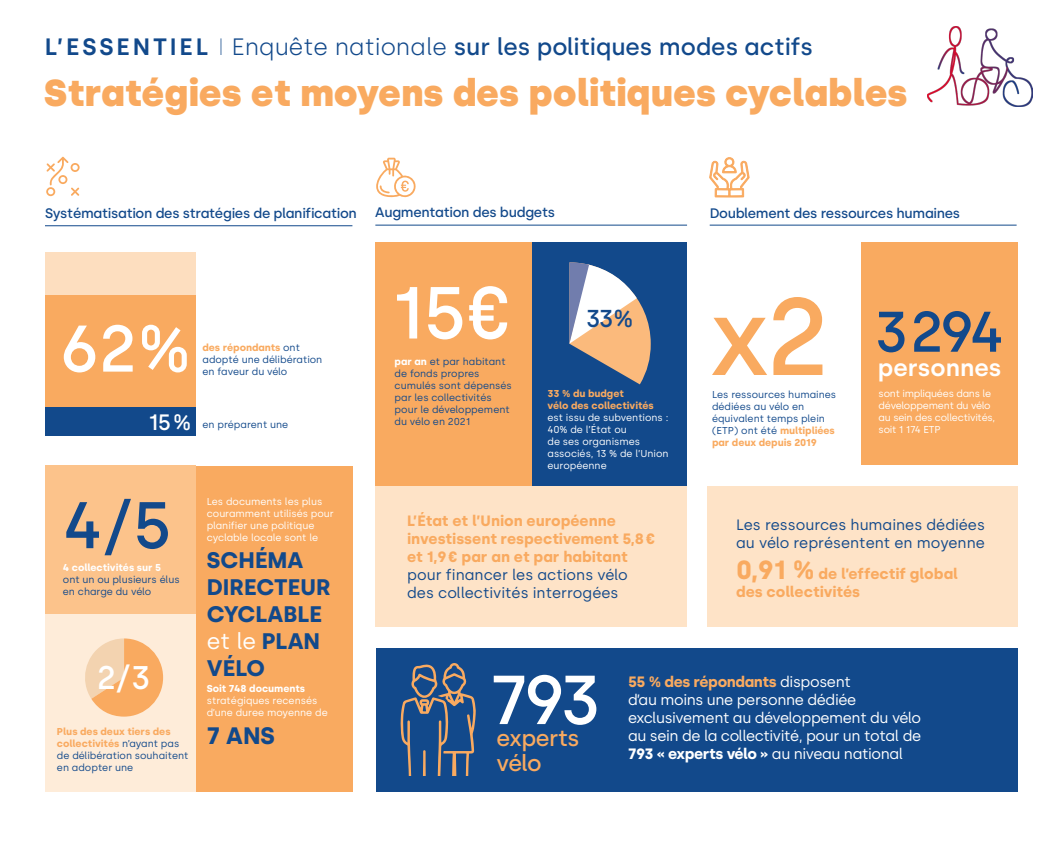
<style>
.page{position:relative;width:1063px;height:851px;background:#fff}
.page>*{position:absolute;margin:0;border:0;box-sizing:border-box;transform-origin:0 0}
.T1{font:500 109.38px "Silka";color:#f9aa60}
.T1-2{font:500 73.5px "Silka";color:#fff}
.T1-3{font:500 69.12px "Silka";color:#fff}
.T1-4{font:500 65.75px "Silka";color:#fff}
.T1-5{font:500 65.75px "Silka";color:#12498b}
.T1-6{font:500 57.12px "Silka";color:#12498b}
.t1{font:900 37.5px "Silka";color:#f9aa60}
.T1-7{font:500 32.75px "Silka";color:#fff}
.T1-8{font:500 24.38px "Silka";color:#12498b}
.Txt_courant{font:600 23.75px "Silka";color:#fff}
.T2{font:700 23.75px "Silka";color:#12498b}
.t2{font:500 23.62px "Silka";color:#12498b}
.Sous-titres{font:500 22.75px/24.9px "Silka";letter-spacing:-.02em;color:#f9aa60}
.T2-2{font:700 22.5px/27px "Silka";color:#12498b}
.T1-9{font:500 22.25px "Silka";color:#fff}
.Txt_courant-2{font:700 15px/18px "Silka";color:#f9aa60}
.Txt_courant-3{font:15px/18px "Silka";letter-spacing:-.025em;color:#fff}
.Txt_courant-4{font:15px/18px "Silka";color:#12498b}
.Sous-titres-2{font:500 13.75px "Silka";letter-spacing:-.02em;color:#12498b}
.Txt_courant-5{font:10px/12px "Silka";color:#12498b}
.T2-3{font:10px/12px "Silka";color:#12498b}
.T2-4{font:10px/12px "Silka";color:#fff}
.Txt_courant-6{font:10px/12px "Silka";letter-spacing:-.02em;color:#fff}
.Txt_courant-7{font:10px/12px "Silka";color:#fff}
.Txt_courant-8{font:700 10px/12px "Silka";color:#f9aa60}
.s1{font-weight:600}
.s2{font-weight:200}
.s3{font-weight:300}
.s4{font-weight:700;color:#f9aa60}
.s5{font-weight:700;color:#fff}
.s6{font-weight:400;color:#fff}
.s7{font-weight:700}
.s8{font-weight:400;color:#12498b}
.s9{font-size:26.25px}
</style>
<div class="page">
<div style="left:862px;top:243px;width:156px;height:222px;background:#f9aa60"></div>
<div style="left:707px;top:485px;width:311px;height:141px;background:#fee3c7"></div>
<div style="left:376px;top:647px;width:642px;height:144px;background:#12498b"></div>
<div style="left:531px;top:243px;width:156px;height:243px;background:#12498b"></div>
<div style="left:375px;top:486px;width:312px;height:140px;background:#fee3c7"></div>
<div style="left:375px;top:243px;width:156px;height:243px;background:#f9aa60"></div>
<div style="left:196px;top:465px;width:156px;height:326px;background:#f9aa60"></div>
<div style="left:45px;top:465px;width:151px;height:149px;background:#fcc38b"></div>
<div style="left:45px;top:614px;width:151px;height:177px;background:#feecd9"></div>
<hr style="left:45px;top:225px;width:307px;height:1px;background:#12498b">
<hr style="left:375px;top:225px;width:312px;height:1px;background:#12498b">
<hr style="left:710px;top:225px;width:307px;height:1px;background:#12498b">
<div style="left:45px;top:251px;width:151px;height:43px;background:#fddebf"></div>
<div style="left:45px;top:295px;width:151px;height:112px;background:#f9aa60"></div>
<div style="left:45px;top:407px;width:151px;height:28px;background:#12498b"></div>
<svg style="left:85px;top:638px;width:78px;height:78px"></svg>
<svg style="left:569px;top:262px;width:82px;height:122px"></svg>
<svg style="left:46px;top:156px;width:34px;height:40px"></svg>
<svg style="left:376px;top:158px;width:40px;height:39px"></svg>
<svg style="left:709px;top:157px;width:41px;height:40px"></svg>
<svg style="left:401px;top:663px;width:75px;height:112px"></svg>
<img style="left:928px;top:26px;width:105px;height:80px">
<p class="t2" style="left:45px;top:33px;width:770px"><span class="s1">L’ESSENTIEL</span> <span class="s2">I</span> <span class="s3">Enquête nationale</span> sur les politiques modes actifs</p>
<p class="t1" style="left:44px;top:71px;width:865px">Stratégies et moyens des politiques cyclables</p>
<p class="Sous-titres-2" style="left:45px;top:205px;width:313px">Systématisation des stratégies de planification</p>
<p class="Sous-titres-2" style="left:375px;top:204px;width:181px">Augmentation des budgets</p>
<p class="Sous-titres-2" style="left:710px;top:205px;width:252px">Doublement des ressources humaines</p>
<p class="T1-4" style="left:59px;top:309px;width:134px">62%</p>
<p class="T2-3" style="left:202px;top:341px;width:121px"><span class="s4">des répondants</span> ont adopté une délibération en faveur du vélo</p>
<p class="T1-9" style="left:148px;top:409px;width:44px">15%</p>
<p class="T2-3" style="left:202px;top:418px;width:87px">en préparent une</p>
<p class="T1-5" style="left:62px;top:486px;width:111px">4/5</p>
<p class="T2-3" style="left:63px;top:561px;width:118px"><span class="s5">4 collectivités sur 5 </span>ont un ou plusieurs élus en charge du vélo</p>
<p class="T1-7" style="left:97px;top:657px;width:55px">2/3</p>
<p class="T2-3" style="left:57px;top:725px;width:133px"><span class="s4">Plus des deux tiers des collectivités</span> n’ayant pas de délibération souhaitent en adopter une</p>
<p class="T2-4" style="left:207px;top:495px;width:129px">Les documents les plus couramment utilisés pour planifier une politique cyclable locale sont le</p>
<p class="T2-2" style="left:207px;top:546px;width:125px">SCHÉMA<br>DIRECTEUR<br>CYCLABLE <span class="s6">et le</span> PLAN<br>VÉLO</p>
<p class="T2-4" style="left:207px;top:682px;width:122px"><span class="s7">Soit 748 documents </span>stratégiques recensés d’une duree moyenne de</p>
<p class="T2" style="left:207px;top:721px;width:70px">7 ANS</p>
<p class="T1-2" style="left:391px;top:269px;width:124px">15€</p>
<p class="Txt_courant-5" style="left:395px;top:356px;width:119px"><span class="s5">par an</span> et par habitant de fonds propres cumulés sont dépensés par les collectivités pour le développement du vélo en 2021</p>
<p class="T1-8" style="left:586px;top:304px;width:49px">33%</p>
<p class="Txt_courant-8" style="left:548px;top:387px;width:122px">33 % du budget<br>vélo des collectivités <span class="s6">est issu de subventions :</span></p>
<p class="Txt_courant-7" style="left:548px;top:423px;width:123px">40% de l’État ou<br>de ses organismes associés, 13 % de l’Union européenne</p>
<p class="Txt_courant-2" style="left:407px;top:511px;width:250px">L’État et l’Union européenne investissent respectivement 5,8€ et 1,9€ par an et par habitant <span class="s8">pour financer les actions vélo des collectivités interrogées</span></p>
<p class="T1" style="left:710px;top:271px;width:121px">x2</p>
<p class="Txt_courant-5" style="left:712px;top:388px;width:126px">Les ressources humaines dédiées au vélo en équivalent temps plein (ETP) ont été <span class="s4">multipliées par deux depuis 2019</span></p>
<p class="T1-6" style="left:874px;top:298px;width:132px">3 294</p>
<p class="Txt_courant" style="left:878px;top:353px;width:125px">personnes</p>
<p class="Txt_courant-6" style="left:879px;top:387px;width:118px">sont impliquées dans le développement du vélo au sein des collectivités, soit 1 174 ETP</p>
<p class="Txt_courant-4" style="left:736px;top:515px;width:250px">Les ressources humaines dédiées au vélo représentent en moyenne</p>
<p class="Txt_courant-2" style="left:736px;top:564px;width:223px"><span class="s9">0,91 %</span> de l’effectif global des collectivités</p>
<p class="T1-3" style="left:490px;top:658px;width:113px">793</p>
<p class="Sous-titres" style="left:497px;top:725px;width:84px">experts vélo</p>
<p class="Txt_courant-3" style="left:628px;top:673px;width:295px"><span class="s4">55 % des répondants</span> disposent<br>d’au moins une personne dédiée exclusivement au développement du vélo au sein de la collectivité, pour un total de <span class="s7">793 « experts vélo »</span> au niveau national</p>
</div>
